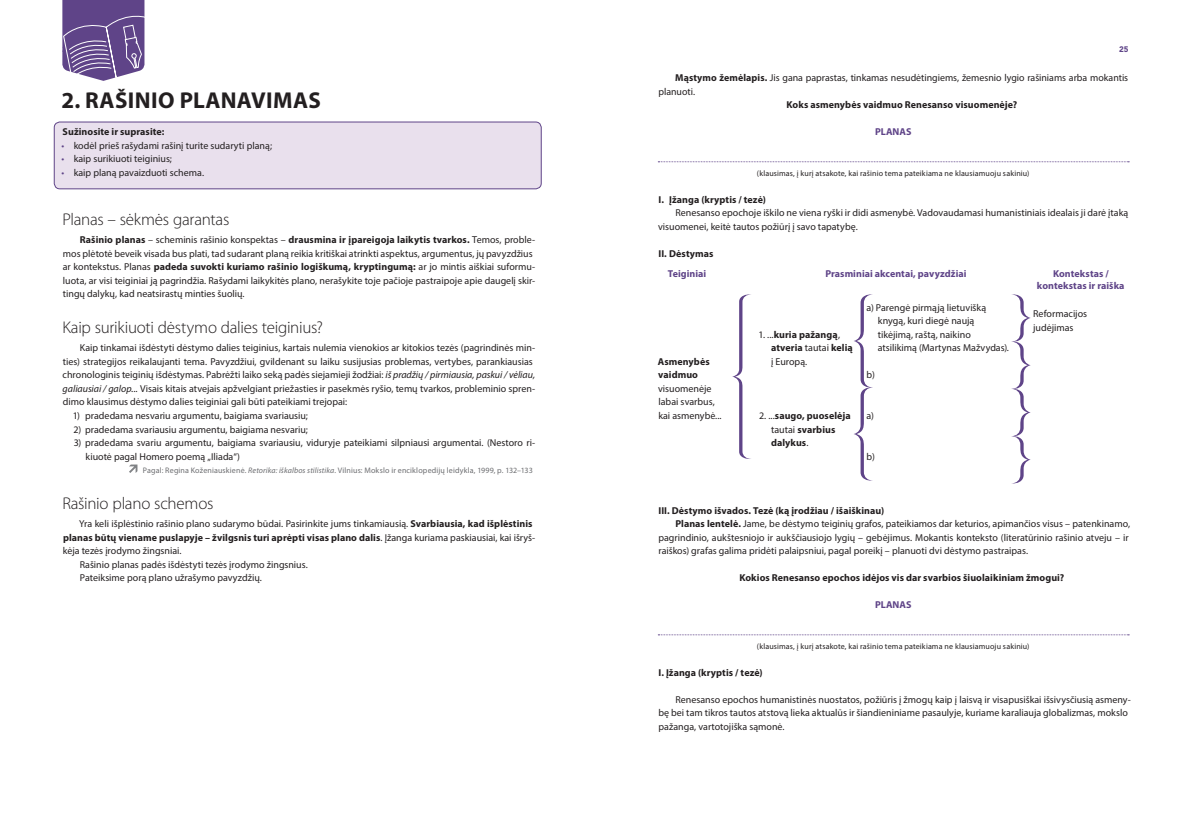
<style>
.page{position:relative;width:1191px;height:823px;background:#fff}
.page>*{position:absolute;margin:0;border:0;box-sizing:border-box;transform-origin:0 0}
.t1{font:700 23px "Myriad Pro";letter-spacing:.015em;color:#231f20}
.t2{font:300 17px "Myriad Pro";letter-spacing:-.015em;color:#231f20}
.t3{font:10px/13.5px "Myriad Pro";color:#231f20}
.t4{font:700 10px/13.5px "Myriad Pro";letter-spacing:.005em;color:#231f20}
.t5{font:700 10px/12px "Myriad Pro";letter-spacing:.005em;color:#5f4488;text-align:center}
.t6{font:8px "Myriad Pro";letter-spacing:.015em;color:#231f20}
.t7{font:8px "Myriad Pro";letter-spacing:.015em;color:#6c6d70}
.t8{font:900 8px "Avenir LT Std";color:#5f4488}
.s1{color:#5f4488}
.s2{font-weight:700}
.s3{font-style:italic}
.s4{font-weight:400}
</style>
<div class="page">
<div style="left:54px;top:122px;width:487px;height:67px;background:#e9e0ed;border-radius:6px"></div>
<div style="left:54px;top:122px;width:487px;height:67px;border:1px solid #5f4488;border-radius:6px"></div>
<svg style="left:129px;top:464px;width:8px;height:8px"></svg>
<svg style="left:62px;top:0;width:83px;height:81px;background:#7a649c"></svg>
<svg style="left:658px;top:161px;width:471px;height:1px"></svg>
<svg style="left:658px;top:634px;width:471px;height:1px"></svg>
<svg style="left:1011px;top:294px;width:19px;height:189px"></svg>
<svg style="left:854px;top:294px;width:19px;height:187px"></svg>
<svg style="left:732px;top:294px;width:19px;height:165px"></svg>
<h1 class="t1" style="left:61px;top:85px;width:261px">2. RAŠINIO PLANAVIMAS</h1>
<p class="t4" style="left:63px;top:125px;width:103px">Sužinosite ir suprasite:</p>
<p class="t3" style="left:62px;top:138px;width:212px"><span class="s1">•</span> kodėl prieš rašydami rašinį turite sudaryti planą;</p>
<p class="t3" style="left:62px;top:152px;width:112px"><span class="s1">•</span> kaip surikiuoti teiginius;</p>
<p class="t3" style="left:62px;top:165px;width:144px"><span class="s1">•</span> kaip planą pavaizduoti schema.</p>
<h2 class="t2" style="left:62px;top:209px;width:168px">Planas – sėkmės garantas</h2>
<p class="t3" style="left:63px;top:233px;width:474px;text-indent:17px"><span class="s2">Rašinio planas</span> – scheminis rašinio konspektas – <span class="s2">drausmina ir įpareigoja laikytis tvarkos.</span> Temos, proble&shy;mos plėtotė beveik visada bus plati, tad sudarant planą reikia kritiškai atrinkti aspektus, argumentus, jų pavyzdžius ar kontekstus. Planas <span class="s2">padeda suvokti kuriamo rašinio logiškumą, kryptingumą:</span> ar jo mintis aiškiai suformu&shy;luota, ar visi teiginiai ją pagrindžia. Rašydami laikykitės plano, nerašykite toje pačioje pastraipoje apie daugelį skir&shy;tingų dalykų, kad neatsirastų minties šuolių.</p>
<h2 class="t2" style="left:62px;top:317px;width:262px">Kaip surikiuoti dėstymo dalies teiginius?</h2>
<p class="t3" style="left:63px;top:341px;width:474px;text-indent:17px">Kaip tinkamai išdėstyti dėstymo dalies teiginius, kartais nulemia vienokios ar kitokios tezės (pagrindinės min&shy;ties) strategijos reikalaujanti tema. Pavyzdžiui, gvildenant su laiku susijusias problemas, vertybes, parankiausias chronologinis teiginių išdėstymas. Pabrėžti laiko seką padės siejamieji žodžiai: <span class="s3">iš pradžių / pirmiausia, paskui / vėliau, galiausiai / galop...</span> Visais kitais atvejais apžvelgiant priežasties ir pasekmės ryšio, temų tvarkos, probleminio spren&shy;dimo klausimus dėstymo dalies teiginiai gali būti pateikiami trejopai:</p>
<p class="t3" style="left:73px;top:408px;width:236px">1) pradedama nesvariu argumentu, baigiama svariausiu;</p>
<p class="t3" style="left:73px;top:422px;width:236px">2) pradedama svariausiu argumentu, baigiama nesvariu;</p>
<p class="t3" style="left:86px;top:435px;width:451px;text-indent:-12px">3) pradedama svariu argumentu, baigiama svariausiu, viduryje pateikiami silpniausi argumentai. (Nestoro ri&shy;kiuotė pagal Homero poemą „Iliada“)</p>
<p class="t7" style="left:143px;top:465px;width:391px">Pagal: Regina Koženiauskienė. <span class="s3">Retorika: iškalbos stilistika</span>. Vilnius: Mokslo ir enciklopedijų leidykla, 1999, p. 132–133</p>
<h2 class="t2" style="left:62px;top:493px;width:153px">Rašinio plano schemos</h2>
<p class="t3" style="left:79px;top:516px;width:455px">Yra keli išplėstinio rašinio plano sudarymo būdai. Pasirinkite jums tinkamiausią. <span class="s2">Svarbiausia, kad išplėstinis</span></p>
<p class="t4" style="left:63px;top:530px;width:474px">planas būtų viename puslapyje – žvilgsnis turi aprėpti visas plano dalis<span class="s4">. Įžanga kuriama paskiausiai, kai išryš-</span></p>
<p class="t3" style="left:63px;top:543px;width:120px">kėja tezės įrodymo žingsniai.</p>
<p class="t3" style="left:80px;top:557px;width:229px">Rašinio planas padės išdėstyti tezės įrodymo žingsnius.</p>
<p class="t3" style="left:80px;top:570px;width:184px">Pateiksime porą plano užrašymo pavyzdžių.</p>
<p class="t8" style="left:1119px;top:44px;width:11px">25</p>
<p class="t3" style="left:658px;top:71px;width:471px;text-indent:17px"><span class="s2">Mąstymo žemėlapis.</span> Jis gana paprastas, tinkamas nesudėtingiems, žemesnio lygio rašiniams arba mokantis planuoti.</p>
<p class="t4" style="left:786px;top:98px;width:232px">Koks asmenybės vaidmuo Renesanso visuomenėje?</p>
<p class="t5" style="left:875px;top:125px;width:38px">PLANAS</p>
<p class="t6" style="left:757px;top:168px;width:274px">(klausimas, į kurį atsakote, kai rašinio tema pateikiama ne klausiamuoju sakiniu)</p>
<p class="t4" style="left:658px;top:192px;width:109px">I. Įžanga (kryptis / tezė)</p>
<p class="t3" style="left:658px;top:206px;width:472px;text-indent:17px">Renesanso epochoje iškilo ne viena ryški ir didi asmenybė. Vadovaudamasi humanistiniais idealais ji darė įtaką visuomenei, keitė tautos požiūrį į savo tapatybę.</p>
<p class="t4" style="left:658px;top:246px;width:57px">II. Dėstymas</p>
<p class="t5" style="left:668px;top:267px;width:40px">Teiginiai</p>
<p class="t5" style="left:825px;top:267px;width:143px">Prasminiai akcentai, pavyzdžiai</p>
<p class="t5" style="left:1037px;top:267px;width:89px">Kontekstas / kontekstas ir raiška</p>
<p class="t4" style="left:658px;top:354px;width:53px">Asmenybės vaidmuo</p>
<p class="t3" style="left:658px;top:381px;width:65px">visuomenėje labai svarbus, kai asmenybė...</p>
<p class="t4" style="left:771px;top:327px;width:83px;text-indent:-13px"><span class="s4">1. ...</span>kuria pažangą<span class="s4">, </span>atveria <span class="s4">tautai</span> kelią <span class="s4">į Europą.</span></p>
<p class="t4" style="left:771px;top:408px;width:81px;text-indent:-12px"><span class="s4">2. ...</span>saugo, puoselėja <span class="s4">tautai</span> svarbius dalykus<span class="s4">.</span></p>
<p class="t3" style="left:877px;top:300px;width:133px;text-indent:-11px">a) Parengė pirmąją lietuvišką knygą, kuri diegė naują tikėjimą, raštą, naikino atsilikimą (Martynas Mažvydas).</p>
<p class="t3" style="left:866px;top:368px;width:10px">b)</p>
<p class="t3" style="left:866px;top:408px;width:9px">a)</p>
<p class="t3" style="left:866px;top:449px;width:10px">b)</p>
<p class="t3" style="left:1033px;top:307px;width:56px">Reformacijos judėjimas</p>
<p class="t4" style="left:658px;top:503px;width:227px">III. Dėstymo išvados. Tezė (ką įrodžiau / išaiškinau)</p>
<p class="t3" style="left:675px;top:516px;width:456px"><span class="s2">Planas lentelė.</span> Jame, be dėstymo teiginių grafos, pateikiamos dar keturios, apimančios visus – patenkinamo,</p>
<p class="t3" style="left:658px;top:530px;width:472px">pagrindinio, aukštesniojo ir aukščiausiojo lygių – gebėjimus. Mokantis konteksto (literatūrinio rašinio atveju – ir</p>
<p class="t3" style="left:658px;top:543px;width:371px">raiškos) grafas galima pridėti palaipsniui, pagal poreikį – planuoti dvi dėstymo pastraipas.</p>
<p class="t4" style="left:739px;top:570px;width:326px">Kokios Renesanso epochos idėjos vis dar svarbios šiuolaikiniam žmogui?</p>
<p class="t5" style="left:875px;top:598px;width:38px">PLANAS</p>
<p class="t6" style="left:757px;top:640px;width:274px">(klausimas, į kurį atsakote, kai rašinio tema pateikiama ne klausiamuoju sakiniu)</p>
<p class="t4" style="left:658px;top:665px;width:106px">I. Įžanga (kryptis / tezė)</p>
<p class="t3" style="left:658px;top:692px;width:474px;text-indent:17px">Renesanso epochos humanistinės nuostatos, požiūris į žmogų kaip į laisvą ir visapusiškai išsivysčiusią asmeny&shy;bę bei tam tikros tautos atstovą lieka aktualūs ir šiandieniniame pasaulyje, kuriame karaliauja globalizmas, mokslo pažanga, vartotojiška sąmonė.</p>
</div>
